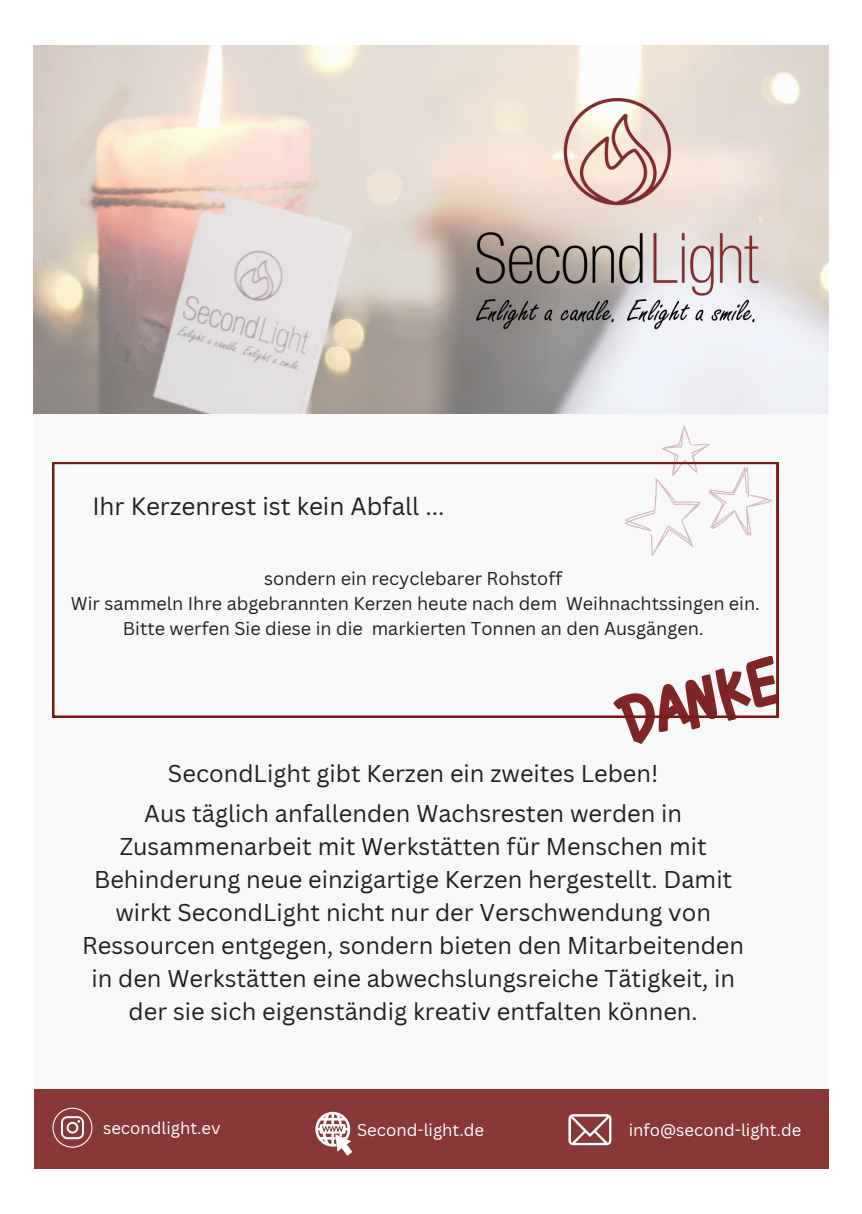
<style>
.page{position:relative;width:862px;height:1214px;background:#fff}
.page>*{position:absolute;margin:0;border:0;box-sizing:border-box;transform-origin:0 0}
.t1{font:24.2px "Canva Sans";color:#231f20}
.t2{font:23.6px/33px "Canva Sans";color:#231f20;text-align:center}
.t3{font:18px/24.8px "Canva Sans";color:#231f20;text-align:center}
.t4{font:16.6px "Canva Sans";color:#fff}
</style>
<div class="page">
<div style="left:34px;top:45px;width:794px;height:1123px;background:#f8f8f8"></div>
<img style="left:34px;top:45px;width:794px;height:368px">
<img style="left:476px;top:98px;width:283px;height:233px">
<svg style="left:613px;top:655px;width:166px;height:89px"></svg>
<svg style="left:661px;top:425px;width:49px;height:37px"></svg>
<svg style="left:52px;top:462px;width:726px;height:255px"></svg>
<div style="left:34px;top:1089px;width:794px;height:79px;background:#893838"></div>
<svg style="left:52px;top:1107px;width:40px;height:40px"></svg>
<svg style="left:315px;top:1111px;width:37px;height:44px"></svg>
<svg style="left:568px;top:1114px;width:43px;height:30px"></svg>
<p class="t1" style="left:92px;top:492px;width:354px">Ihr Kerzenrest ist kein Abfall ...</p>
<p class="t3" style="left:71px;top:566px;width:690px">sondern ein recyclebarer Rohstoff<br>Wir sammeln Ihre abgebrannten Kerzen heute nach dem Weihnachtssingen ein.<br>Bitte werfen Sie diese in die markierten Tonnen an den Ausgängen.</p>
<p class="t2" style="left:144px;top:753px;width:539px;line-height:40px">SecondLight gibt Kerzen ein zweites Leben!<br>Aus täglich anfallenden Wachsresten werden in</p>
<p class="t2" style="left:82px;top:829px;width:663px">Zusammenarbeit mit Werkstätten für Menschen mit Behinderung neue einzigartige Kerzen hergestellt. Damit wirkt SecondLight nicht nur der Verschwendung von Ressourcen entgegen, sondern bieten den Mitarbeitenden in den Werkstätten eine abwechslungsreiche Tätigkeit, in der sie sich eigenständig kreativ entfalten können.</p>
<p class="t4" style="left:103px;top:1117px;width:119px">secondlight.ev</p>
<p class="t4" style="left:357px;top:1120px;width:129px">Second-light.de</p>
<p class="t4" style="left:629px;top:1119px;width:174px">info@second-light.de</p>
</div>
